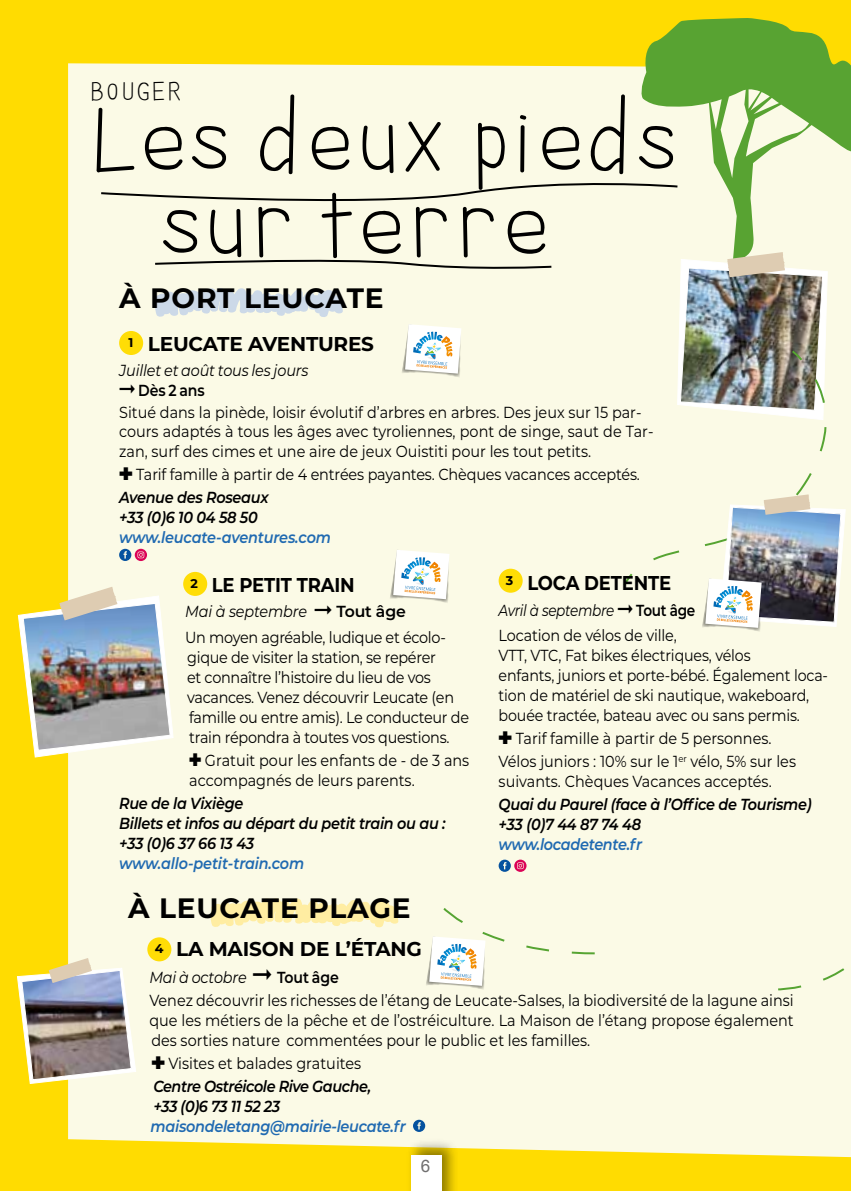
<style>
.page{position:relative;width:851px;height:1191px;background:#fff}
.page>*{position:absolute;margin:0;border:0;box-sizing:border-box;transform-origin:0 0}
.t1{font:96px/84px "Ikan Besar";color:#000}
.t2{font:700 28px "Montserrat";letter-spacing:.03em;color:#000}
.t3{font:28px "Ikan Besar";letter-spacing:.05em;color:#000}
.t4{font:700 20px "Montserrat";letter-spacing:-.01em;color:#000}
.t5{font:700 20px "Montserrat";letter-spacing:-.01em;color:#000;scale:.9 1}
.t6{font:17.2px "Arial";color:#706f6f}
.t7{font:16px/20px "Montserrat";letter-spacing:-.01em;color:#000;scale:.9 1}
.t8{font:italic 600 16px/20px "Montserrat";letter-spacing:-.02em;color:#000;scale:.9 1}
.t9{font:16px/20px "Montserrat";letter-spacing:-.01em;color:#000;scale:.89 1}
.t10{font:italic 600 16px "Montserrat";letter-spacing:-.02em;color:#206ab1;scale:.9 1}
.t11{font:italic 16px/20px "Montserrat";letter-spacing:-.01em;color:#000;scale:.9 1}
.s1{font-weight:600;font-style:normal}
.s2{font-weight:600;font-style:italic}
.s3{font-style:italic}
.s4{font-weight:600}
.s5{font-size:12.6px}
.s6{font-weight:400;font-style:normal}
</style>
<div class="page">
<div style="left:0;top:0;width:850px;height:1191px;background:#ffdc01"></div>
<div style="left:68px;top:63px;width:782px;height:1094px;background:#fbfae6"></div>
<svg style="left:155px;top:287px;width:188px;height:31px;background:#dce4e7"></svg>
<div style="left:119px;top:331px;width:24px;height:24px;background:#ffdd06;border-radius:50%"></div>
<svg style="left:119px;top:549px;width:28px;height:12px"></svg>
<div style="left:183px;top:572px;width:24px;height:24px;background:#ffdd06;border-radius:50%"></div>
<img style="left:18px;top:587px;width:155px;height:170px">
<svg style="left:153px;top:257px;width:400px;height:16px;background:#dbdac9"></svg>
<svg style="left:99px;top:175px;width:541px;height:34px;background:#ecebd8"></svg>
<svg style="left:640px;top:18px;width:210px;height:242px;background:#b9d591"></svg>
<img style="left:677px;top:252px;width:154px;height:213px">
<img style="left:621px;top:349px;width:192px;height:239px">
<div style="left:776px;top:932px;width:74px;height:59px;background:#fbfae6"></div>
<svg style="left:389px;top:550px;width:60px;height:56px;background:#e6eae4"></svg>
<svg style="left:401px;top:324px;width:60px;height:56px;background:#e6eae4"></svg>
<svg style="left:425px;top:906px;width:171px;height:86px;background:#f4f5e3"></svg>
<img style="left:639px;top:494px;width:206px;height:141px">
<img style="left:17px;top:958px;width:119px;height:125px">
<div style="left:147px;top:937px;width:24px;height:24px;background:#ffdd06;border-radius:50%"></div>
<svg style="left:413px;top:1119px;width:12px;height:13px"></svg>
<svg style="left:210px;top:897px;width:189px;height:31px;background:#fdf1ba"></svg>
<div style="left:498px;top:568px;width:24px;height:25px;background:#ffdd06;border-radius:50%"></div>
<svg style="left:498px;top:859px;width:28px;height:13px"></svg>
<div style="left:406px;top:1138px;width:52px;height:53px;background:#000;opacity:.45"></div>
<div style="left:411px;top:1155px;width:30px;height:36px;background:#fff"></div>
<h2 class="t3" style="left:89px;top:76px;width:94px">BOUGER</h2>
<h1 class="t1" style="left:159px;top:102px;width:521px;text-indent:-70px">Les deux pieds sur terre</h1>
<h2 class="t2" style="left:119px;top:278px;width:266px">À PORT LEUCATE</h2>
<p class="t4" style="left:128px;top:329px;width:247px"><sup>1</sup> LEUCATE AVENTURES</p>
<p class="t11" style="left:119px;top:360px;width:212px">Juillet et août tous les jours ➞ <span class="s1">Dès 2 ans</span></p>
<p class="t7" style="left:119px;top:402px;width:595px">Situé dans la pinède, loisir évolutif d’arbres en arbres. Des jeux sur 15 par&shy;cours adaptés à tous les âges avec tyroliennes, pont de singe, saut de Tar&shy;zan, surf des cimes et une aire de jeux Ouistiti pour les tout petits.</p>
<p class="t7" style="left:119px;top:462px;width:580px;line-height:22.8px">✚ Tarif famille à partir de 4 entrées payantes. Chèques vacances acceptés.<br><span class="s2">Avenue des Roseaux</span></p>
<p class="t8" style="left:119px;top:506px;width:155px">+33 (0)6 10 04 58 50</p>
<p class="t10" style="left:119px;top:526px;width:237px">www.leucate-aventures.com</p>
<p class="t5" style="left:190px;top:570px;width:184px"><sup>2</sup> LE PETIT TRAIN</p>
<p class="t7" style="left:185px;top:598px;width:291px;line-height:25.6px"><span class="s3">Mai à septembre</span> ➞ <span class="s4">Tout âge<br></span>Un moyen agréable, ludique et écolo-</p>
<p class="t7" style="left:187px;top:647px;width:315px">gique de visiter la station, se repérer<br>et connaître l’histoire du lieu de vos vacances. Venez découvrir Leucate (en famille ou entre amis). Le conducteur de train répondra à toutes vos questions.</p>
<p class="t7" style="left:189px;top:749px;width:313px">✚ Gratuit pour les enfants de - de 3 ans accompagnés de leurs parents.</p>
<p class="t8" style="left:119px;top:792px;width:364px">Rue de la Vixiège<br>Billets et infos au départ du petit train ou au : +33 (0)6 37 66 13 43</p>
<p class="t10" style="left:119px;top:851px;width:207px">www.allo-petit-train.com</p>
<p class="t5" style="left:506px;top:568px;width:185px"><sup>3</sup> LOCA DETENTE</p>
<p class="t7" style="left:498px;top:596px;width:220px;line-height:25.6px"><span class="s3">Avril à septembre</span> ➞ <span class="s4">Tout âge<br></span>Location de vélos de ville,</p>
<p class="t9" style="left:498px;top:645px;width:371px">VTT, VTC, Fat bikes électriques, vélos<br>enfants, juniors et porte-bébé. Également loca&shy;tion de matériel de ski nautique, wakeboard, bouée tractée, bateau avec ou sans permis.</p>
<p class="t7" style="left:498px;top:726px;width:332px;line-height:22.8px">✚ Tarif famille à partir de 5 personnes.<br>Vélos juniors : 10% sur le 1<sup>er</sup> vélo, 5% sur les</p>
<p class="t7" style="left:498px;top:770px;width:305px">suivants. Chèques Vacances acceptés.</p>
<p class="t8" style="left:498px;top:793px;width:349px">Quai du Paurel (face à l’Office de Tourisme) +33 (0)7 44 87 74 48</p>
<p class="t10" style="left:498px;top:832px;width:161px">www.locadetente.fr</p>
<h2 class="t2" style="left:128px;top:888px;width:284px">À LEUCATE PLAGE</h2>
<p class="t4" style="left:155px;top:934px;width:268px"><span class="s5">4</span> LA MAISON DE L’ÉTANG</p>
<p class="t7" style="left:149px;top:965px;width:717px;line-height:22.8px"><span class="s3">Mai à octobre</span> ➞ <span class="s4">Tout âge<br></span>Venez découvrir les richesses de l’étang de Leucate-Salses, la biodiversité de la lagune ainsi</p>
<p class="t7" style="left:149px;top:1010px;width:717px">que les métiers de la pêche et de l’ostréiculture. La Maison de l’étang propose également des sorties nature commentées pour le public et les familles.</p>
<p class="t8" style="left:151px;top:1051px;width:246px;line-height:22.8px">✚ <span class="s6">Visites et balades gratuites<br></span>Centre Ostréicole Rive Gauche,</p>
<p class="t8" style="left:153px;top:1095px;width:142px">+33 (0)6 73 11 52 23</p>
<p class="t10" style="left:150px;top:1115px;width:285px">maisondeletang@mairie-leucate.fr</p>
<p class="t6" style="left:420px;top:1154px;width:11px">6</p>
</div>
